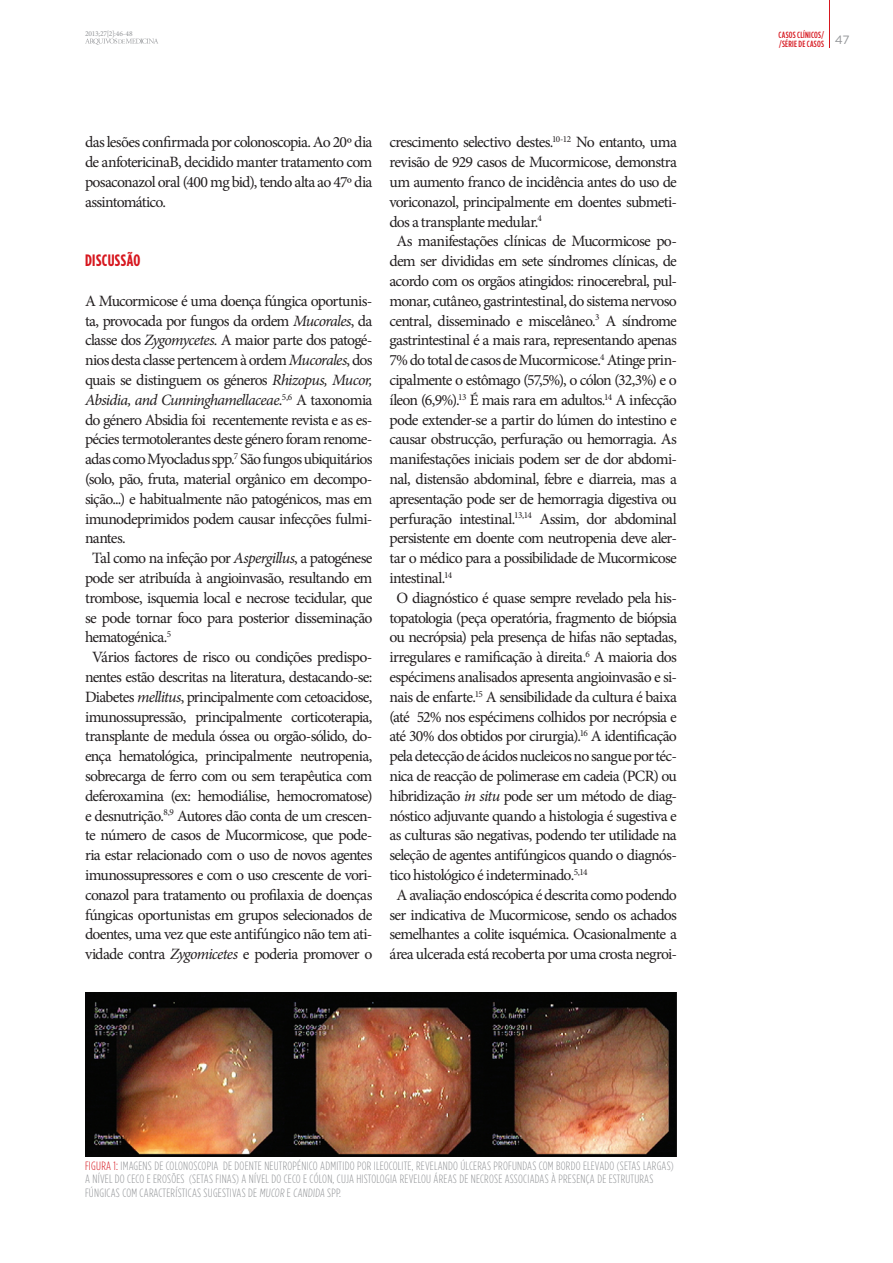
<style>
.page{position:relative;width:893px;height:1263px;background:#fff}
.page>*{position:absolute;margin:0;border:0;box-sizing:border-box;transform-origin:0 0}
.t1{font:700 condensed 16.5px "Gotham HTF";letter-spacing:.025em;color:#d7171f}
.t2{font:15.75px/19.8px "Minion Pro";letter-spacing:-.05em;color:#231f20;text-align:justify}
.t3{font:italic 15.75px "Minion Pro";letter-spacing:-.045em;color:#231f20}
.t4{font:300 condensed 12px/13.5px "Gotham HTF";letter-spacing:.02em;color:#939598}
.t5{font:12px "Gotham HTF";color:#939598}
.t6{font:500 condensed 9px/9px "Gotham HTF";letter-spacing:.025em;color:#d7171f}
.t7{font:7.5px "Minion Pro";letter-spacing:-.02em;color:#939598}
.s1{font-style:italic}
.s2{font-style:normal}
.s3{color:#d7171f}
</style>
<div class="page">
<hr style="left:829px;top:0;width:1px;height:47px;background:#d7171f">
<img style="left:85px;top:992px;width:592px;height:164px">
<svg style="left:85px;top:39px;width:73px;height:6px"></svg>
<p class="t7" style="left:85px;top:29px;width:49px">2013;27[2]:46-48</p>
<p class="t2" style="left:85px;top:133px;width:289px">das lesões confirmada por colonoscopia. Ao 20º dia de anfotericinaB, decidido manter tratamento com posaconazol oral (400 mg bid), tendo alta ao 47º dia assintomático.</p>
<p class="t1" style="left:85px;top:251px;width:57px">DISCUSSÃO</p>
<p class="t2" style="left:85px;top:291px;width:289px">A Mucormicose é uma doença fúngica oportunis-</p>
<p class="t2" style="left:85px;top:311px;width:289px">ta, provocada por fungos da ordem <span class="s1">Mucorales</span>, da</p>
<p class="t2" style="left:85px;top:331px;width:289px">classe dos <span class="s1">Zygomycetes</span>. A maior parte dos patogé-</p>
<p class="t2" style="left:85px;top:350px;width:289px">nios desta classe pertencem à ordem <span class="s1">Mucorales</span>, dos</p>
<p class="t2" style="left:85px;top:370px;width:289px">quais se distinguem os géneros <span class="s1">Rhizopus, Mucor,</span></p>
<p class="t3" style="left:85px;top:389px;width:289px">Absidia, and Cunninghamellaceae<span class="s2">.</span><sup>5,6</sup> <span class="s2">A taxonomia</span></p>
<p class="t2" style="left:85px;top:410px;width:289px">do género Absidia foi recentemente revista e as es-</p>
<p class="t2" style="left:85px;top:430px;width:289px">pécies termotolerantes deste género foram renome-</p>
<p class="t2" style="left:85px;top:449px;width:289px">adas como Myocladus spp.<sup>7</sup> São fungos ubiquitários</p>
<p class="t2" style="left:85px;top:469px;width:289px">(solo, pão, fruta, material orgânico em decompo-</p>
<p class="t2" style="left:85px;top:489px;width:289px">sição...) e habitualmente não patogénicos, mas em</p>
<p class="t2" style="left:85px;top:509px;width:289px">imunodeprimidos podem causar infecções fulmi-</p>
<p class="t2" style="left:85px;top:528px;width:42px">nantes.</p>
<p class="t2" style="left:85px;top:548px;width:289px">Tal como na infeção por <span class="s1">Aspergillus</span>, a patogénese</p>
<p class="t2" style="left:85px;top:568px;width:289px">pode ser atribuída à angioinvasão, resultando em</p>
<p class="t2" style="left:85px;top:588px;width:289px">trombose, isquemia local e necrose tecidular, que</p>
<p class="t2" style="left:85px;top:608px;width:289px">se pode tornar foco para posterior disseminação</p>
<p class="t2" style="left:85px;top:627px;width:88px">hematogénica.<sup>5</sup></p>
<p class="t2" style="left:92px;top:647px;width:282px">Vários factores de risco ou condições predispo-</p>
<p class="t2" style="left:85px;top:667px;width:289px">nentes estão descritas na literatura, destacando-se:</p>
<p class="t2" style="left:85px;top:687px;width:289px">Diabetes <span class="s1">mellitus</span>, principalmente com cetoacidose,</p>
<p class="t2" style="left:85px;top:707px;width:289px">imunossupressão, principalmente corticoterapia,</p>
<p class="t2" style="left:85px;top:726px;width:289px">transplante de medula óssea ou orgão-sólido, do-</p>
<p class="t2" style="left:85px;top:746px;width:289px">ença hematológica, principalmente neutropenia,</p>
<p class="t2" style="left:85px;top:766px;width:289px">sobrecarga de ferro com ou sem terapêutica com</p>
<p class="t2" style="left:85px;top:786px;width:289px">deferoxamina (ex: hemodiálise, hemocromatose)</p>
<p class="t2" style="left:85px;top:806px;width:289px">e desnutrição.<sup>8,9</sup> Autores dão conta de um crescen-</p>
<p class="t2" style="left:85px;top:826px;width:289px">te número de casos de Mucormicose, que pode-</p>
<p class="t2" style="left:85px;top:845px;width:289px">ria estar relacionado com o uso de novos agentes</p>
<p class="t2" style="left:85px;top:865px;width:289px">imunossupressores e com o uso crescente de vori-</p>
<p class="t2" style="left:85px;top:885px;width:289px">conazol para tratamento ou profilaxia de doenças</p>
<p class="t2" style="left:85px;top:905px;width:289px">fúngicas oportunistas em grupos selecionados de</p>
<p class="t2" style="left:85px;top:924px;width:289px">doentes, uma vez que este antifúngico não tem ati-</p>
<p class="t2" style="left:85px;top:944px;width:289px">vidade contra <span class="s1">Zygomicetes</span> e poderia promover o</p>
<p class="t2" style="left:389px;top:132px;width:289px">crescimento selectivo destes.<sup>10-12</sup> No entanto, uma</p>
<p class="t2" style="left:389px;top:152px;width:289px">revisão de 929 casos de Mucormicose, demonstra</p>
<p class="t2" style="left:389px;top:172px;width:289px">um aumento franco de incidência antes do uso de</p>
<p class="t2" style="left:389px;top:192px;width:289px">voriconazol, principalmente em doentes submeti-</p>
<p class="t2" style="left:389px;top:212px;width:154px">dos a transplante medular.<sup>4</sup></p>
<p class="t2" style="left:397px;top:232px;width:282px">As manifestações clínicas de Mucormicose po-</p>
<p class="t2" style="left:389px;top:251px;width:289px">dem ser divididas em sete síndromes clínicas, de</p>
<p class="t2" style="left:389px;top:271px;width:289px">acordo com os orgãos atingidos: rinocerebral, pul-</p>
<p class="t2" style="left:389px;top:291px;width:289px">monar, cutâneo, gastrintestinal, do sistema nervoso</p>
<p class="t2" style="left:389px;top:311px;width:289px">central, disseminado e miscelâneo.<sup>3</sup> A síndrome</p>
<p class="t2" style="left:389px;top:331px;width:289px">gastrintestinal é a mais rara, representando apenas</p>
<p class="t2" style="left:389px;top:350px;width:289px">7% do total de casos de Mucormicose.<sup>4</sup> Atinge prin-</p>
<p class="t2" style="left:389px;top:370px;width:289px">cipalmente o estômago (57,5%), o cólon (32,3%) e o</p>
<p class="t2" style="left:389px;top:390px;width:289px">íleon (6,9%).<sup>13</sup> É mais rara em adultos.<sup>14</sup> A infecção</p>
<p class="t2" style="left:389px;top:410px;width:289px">pode extender-se a partir do lúmen do intestino e</p>
<p class="t2" style="left:389px;top:430px;width:289px">causar obstrucção, perfuração ou hemorragia. As</p>
<p class="t2" style="left:389px;top:449px;width:289px">manifestações iniciais podem ser de dor abdomi-</p>
<p class="t2" style="left:389px;top:469px;width:289px">nal, distensão abdominal, febre e diarreia, mas a</p>
<p class="t2" style="left:389px;top:489px;width:289px">apresentação pode ser de hemorragia digestiva ou</p>
<p class="t2" style="left:389px;top:509px;width:289px">perfuração intestinal.<sup>13,14</sup> Assim, dor abdominal</p>
<p class="t2" style="left:389px;top:529px;width:289px">persistente em doente com neutropenia deve aler-</p>
<p class="t2" style="left:389px;top:548px;width:289px">tar o médico para a possibilidade de Mucormicose</p>
<p class="t2" style="left:389px;top:568px;width:64px">intestinal.<sup>14</sup></p>
<p class="t2" style="left:397px;top:588px;width:282px">O diagnóstico é quase sempre revelado pela his-</p>
<p class="t2" style="left:389px;top:608px;width:289px">topatologia (peça operatória, fragmento de biópsia</p>
<p class="t2" style="left:389px;top:628px;width:289px">ou necrópsia) pela presença de hifas não septadas,</p>
<p class="t2" style="left:389px;top:647px;width:289px">irregulares e ramificação à direita.<sup>6</sup> A maioria dos</p>
<p class="t2" style="left:389px;top:667px;width:289px">espécimens analisados apresenta angioinvasão e si-</p>
<p class="t2" style="left:389px;top:687px;width:289px">nais de enfarte.<sup>15</sup> A sensibilidade da cultura é baixa</p>
<p class="t2" style="left:389px;top:707px;width:289px">(até 52% nos espécimens colhidos por necrópsia e</p>
<p class="t2" style="left:389px;top:727px;width:289px">até 30% dos obtidos por cirurgia).<sup>16</sup> A identificação</p>
<p class="t2" style="left:389px;top:746px;width:289px">pela detecção de ácidos nucleicos no sangue por téc-</p>
<p class="t2" style="left:389px;top:766px;width:289px">nica de reacção de polimerase em cadeia (PCR) ou</p>
<p class="t2" style="left:389px;top:786px;width:289px">hibridização <span class="s1">in situ</span> pode ser um método de diag-</p>
<p class="t2" style="left:389px;top:806px;width:289px">nóstico adjuvante quando a histologia é sugestiva e</p>
<p class="t2" style="left:389px;top:825px;width:289px">as culturas são negativas, podendo ter utilidade na</p>
<p class="t2" style="left:389px;top:845px;width:289px">seleção de agentes antifúngicos quando o diagnós-</p>
<p class="t2" style="left:389px;top:865px;width:199px">tico histológico é indeterminado.<sup>5,14</sup></p>
<p class="t2" style="left:397px;top:885px;width:282px">A avaliação endoscópica é descrita como podendo</p>
<p class="t2" style="left:389px;top:905px;width:289px">ser indicativa de Mucormicose, sendo os achados</p>
<p class="t2" style="left:389px;top:925px;width:289px">semelhantes a colite isquémica. Ocasionalmente a</p>
<p class="t2" style="left:389px;top:944px;width:289px">área ulcerada está recoberta por uma crosta negroi-</p>
<p class="t4" style="left:85px;top:1158px;width:590px"><span class="s3">FIGURA 1:</span> IMAGENS DE COLONOSCOPIA DE DOENTE NEUTROPÉNICO ADM ITIDO POR ILEOCOLITE, REVELANDO ÚLCERAS PROFUNDAS COM BORDO ELEVADO (SETAS LARGAS)<br>A NÍVEL DO CECO E EROSÕES (SETAS FINAS) A NÍVEL DO CECO E CÓLON, CUJA HISTOLOGIA REVELOU ÁREAS DE NECROSE ASSOCIADAS À PRESENÇA DE ESTRUTURAS<br>FÚNGICAS COM CARACTERÍSTICAS SUGESTIVAS DE MUCOR E CANDIDASPP.</p>
<p class="t6" style="left:778px;top:30px;width:47px">CASOS CLÍNICOS/ /SÉRIE DE CASOS</p>
<p class="t5" style="left:835px;top:33px;width:16px">47</p>
</div>
